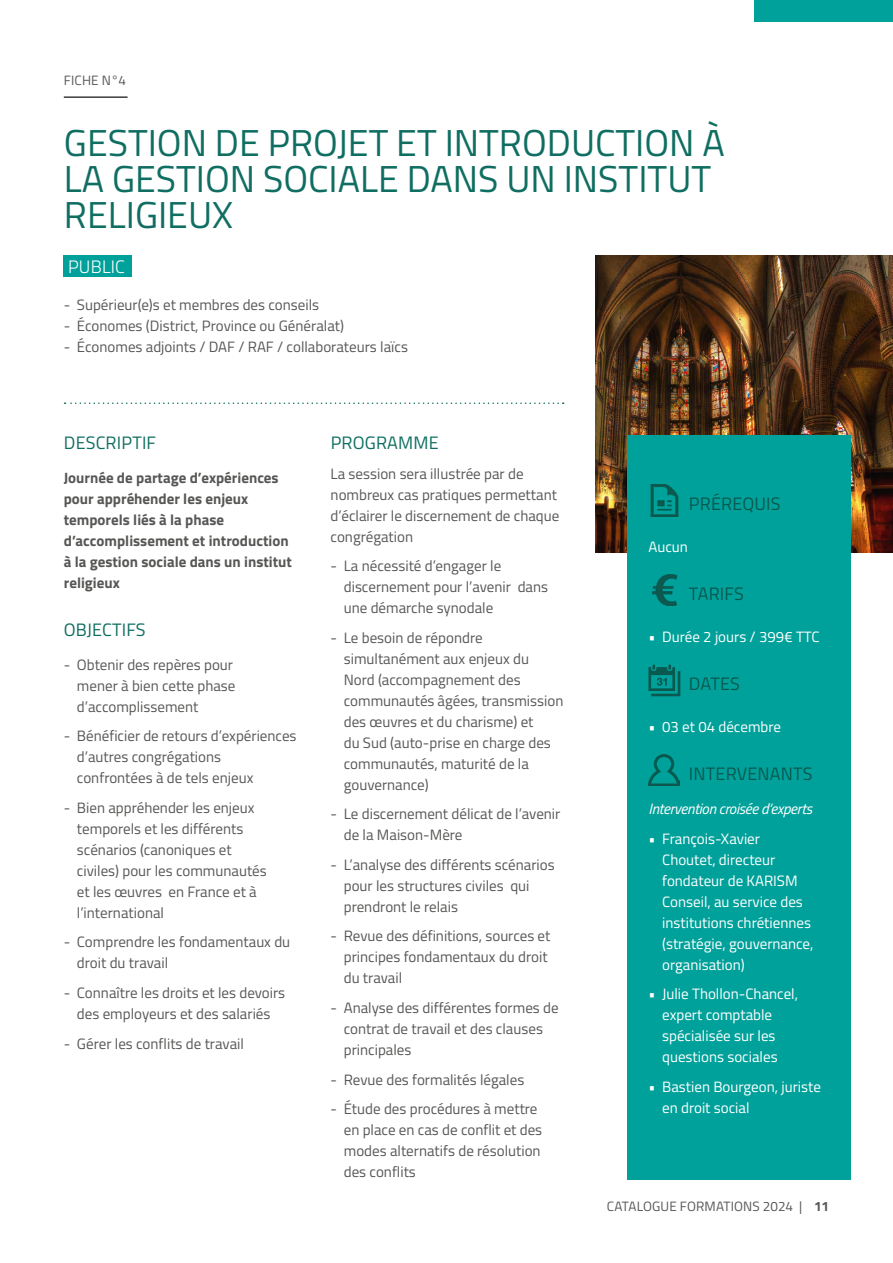
<style>
.page{position:relative;width:893px;height:1263px;background:#fff}
.page>*{position:absolute;margin:0;border:0;box-sizing:border-box;transform-origin:0 0}
.t1{font:37.5px/36px "Titillium";color:#0f6e61}
.t2{font:18px "Titillium";letter-spacing:.01em;color:#0a594f}
.t3{font:18px "Titillium";letter-spacing:.01em;color:#0f6e61}
.t4{font:300 18px "Titillium";letter-spacing:.01em;color:#fff}
.t5{font:15px/21px "Titillium";color:#575756}
.t6{font:15px/21px "Titillium";color:#fff}
.t7{font:700 15px/21px "Titillium";color:#575756}
.t8{font:italic 15px "Titillium";letter-spacing:-.02em;color:#fff}
.t9{font:13.5px "Titillium";letter-spacing:.01em;color:#575756}
.s1{font-weight:700}
</style>
<div class="page">
<img style="left:595px;top:255px;width:298px;height:298px">
<div style="left:755px;top:0;width:138px;height:21px;background:#00a19a"></div>
<div style="left:627px;top:436px;width:223px;height:744px;background:#00a19a"></div>
<hr style="left:64px;top:96px;width:64px;height:2px;background:#3c3c3b">
<div style="left:64px;top:255px;width:68px;height:21px;background:#00a19a"></div>
<svg style="left:65px;top:402px;width:499px;height:2px"></svg>
<img style="left:650px;top:484px;width:29px;height:32px">
<img style="left:652px;top:575px;width:26px;height:31px">
<svg style="left:648px;top:664px;width:32px;height:32px"></svg>
<img style="left:649px;top:755px;width:31px;height:31px">
<p class="t9" style="left:64px;top:70px;width:64px">FICHE N°4</p>
<h1 class="t1" style="left:64px;top:123px;width:662px">GESTION DE PROJET ET INTRODUCTION À<br>LA GESTION SOCIALE DANS UN INSTITUT<br>RELIGIEUX</h1>
<p class="t4" style="left:68px;top:253px;width:58px">PUBLIC</p>
<p class="t5" style="left:64px;top:294px;width:257px">- Supérieur(e)s et membres des conseils</p>
<p class="t5" style="left:64px;top:315px;width:282px">- Économes (District, Province ou Généralat)</p>
<p class="t5" style="left:64px;top:336px;width:346px">- Économes adjoints / DAF / RAF / collaborateurs laïcs</p>
<p class="t3" style="left:64px;top:430px;width:94px">DESCRIPTIF</p>
<p class="t7" style="left:64px;top:467px;width:230px">Journée de partage d’expériences pour appréhender les enjeux temporels liés à la phase d’accomplissement et introduction à la gestion sociale dans un institut religieux</p>
<p class="t3" style="left:64px;top:617px;width:83px">OBJECTIFS</p>
<p class="t5" style="left:77px;top:653px;width:160px;text-indent:-13px">- Obtenir des repères pour mener à bien cette phase d’accomplissement</p>
<p class="t5" style="left:77px;top:725px;width:221px;text-indent:-13px">- Bénéficier de retours d’expériences d’autres congrégations confrontées à de tels enjeux</p>
<p class="t5" style="left:77px;top:796px;width:191px;text-indent:-13px">- Bien appréhender les enjeux temporels et les différents scénarios (canoniques et civiles) pour les communautés et les œuvres en France et à l’international</p>
<p class="t5" style="left:77px;top:931px;width:215px;text-indent:-13px">- Comprendre les fondamentaux du droit du travail</p>
<p class="t5" style="left:64px;top:981px;width:223px;text-align:center">- Connaître les droits et les devoirs des employeurs et des salariés</p>
<p class="t5" style="left:64px;top:1032px;width:182px">- Gérer les conflits de travail</p>
<p class="t3" style="left:331px;top:430px;width:110px">PROGRAMME</p>
<p class="t5" style="left:331px;top:462px;width:230px">La session sera illustrée par de nombreux cas pratiques permettant d’éclairer le discernement de chaque congrégation</p>
<p class="t5" style="left:344px;top:555px;width:206px;text-indent:-13px">- La nécessité d’engager le discernement pour l’avenir dans une démarche synodale</p>
<p class="t5" style="left:344px;top:626px;width:221px;text-indent:-13px">- Le besoin de répondre simultanément aux enjeux du<br>Nord (accompagnement des communautés âgées, transmission des œuvres et du charisme) et<br>du Sud (auto-prise en charge des communautés, maturité de la gouvernance)</p>
<p class="t5" style="left:344px;top:803px;width:218px;text-indent:-13px">- Le discernement délicat de l’avenir de la Maison-Mère</p>
<p class="t5" style="left:344px;top:853px;width:213px;text-indent:-13px">- L’analyse des différents scénarios pour les structures civiles qui prendront le relais</p>
<p class="t5" style="left:344px;top:925px;width:208px;text-indent:-13px">- Revue des définitions, sources et principes fondamentaux du droit du travail</p>
<p class="t5" style="left:344px;top:996px;width:216px;text-indent:-13px">- Analyse des différentes formes de contrat de travail et des clauses principales</p>
<p class="t5" style="left:331px;top:1068px;width:195px">- Revue des formalités légales</p>
<p class="t5" style="left:344px;top:1097px;width:200px;text-indent:-13px">- Étude des procédures à mettre en place en cas de conflit et des modes alternatifs de résolution des conflits</p>
<p class="t2" style="left:689px;top:491px;width:93px">PRÉREQUIS</p>
<p class="t6" style="left:648px;top:536px;width:41px">Aucun</p>
<p class="t2" style="left:689px;top:581px;width:56px">TARIFS</p>
<p class="t6" style="left:648px;top:626px;width:173px">• Durée 2 jours / 399€ TTC</p>
<p class="t2" style="left:689px;top:671px;width:53px">DATES</p>
<p class="t6" style="left:648px;top:716px;width:134px">• 03 et 04 décembre</p>
<p class="t2" style="left:689px;top:761px;width:125px">INTERVENANTS</p>
<p class="t8" style="left:648px;top:798px;width:165px">Intervention croisée d’experts</p>
<p class="t6" style="left:662px;top:827px;width:153px;text-indent:-14px">• François-Xavier<br>Choutet, directeur fondateur de KARISM<br>Conseil, au service des institutions chrétiennes (stratégie, gouvernance, organisation)</p>
<p class="t6" style="left:662px;top:983px;width:137px;text-indent:-14px">• Julie Thollon-Chancel, expert comptable spécialisée sur les questions sociales</p>
<p class="t6" style="left:662px;top:1075px;width:160px;text-indent:-14px">• Bastien Bourgeon, juriste en droit social</p>
<p class="t9" style="left:607px;top:1197px;width:224px">CATALOGUE FORMATIONS 2024 | <span class="s1">11</span></p>
</div>
